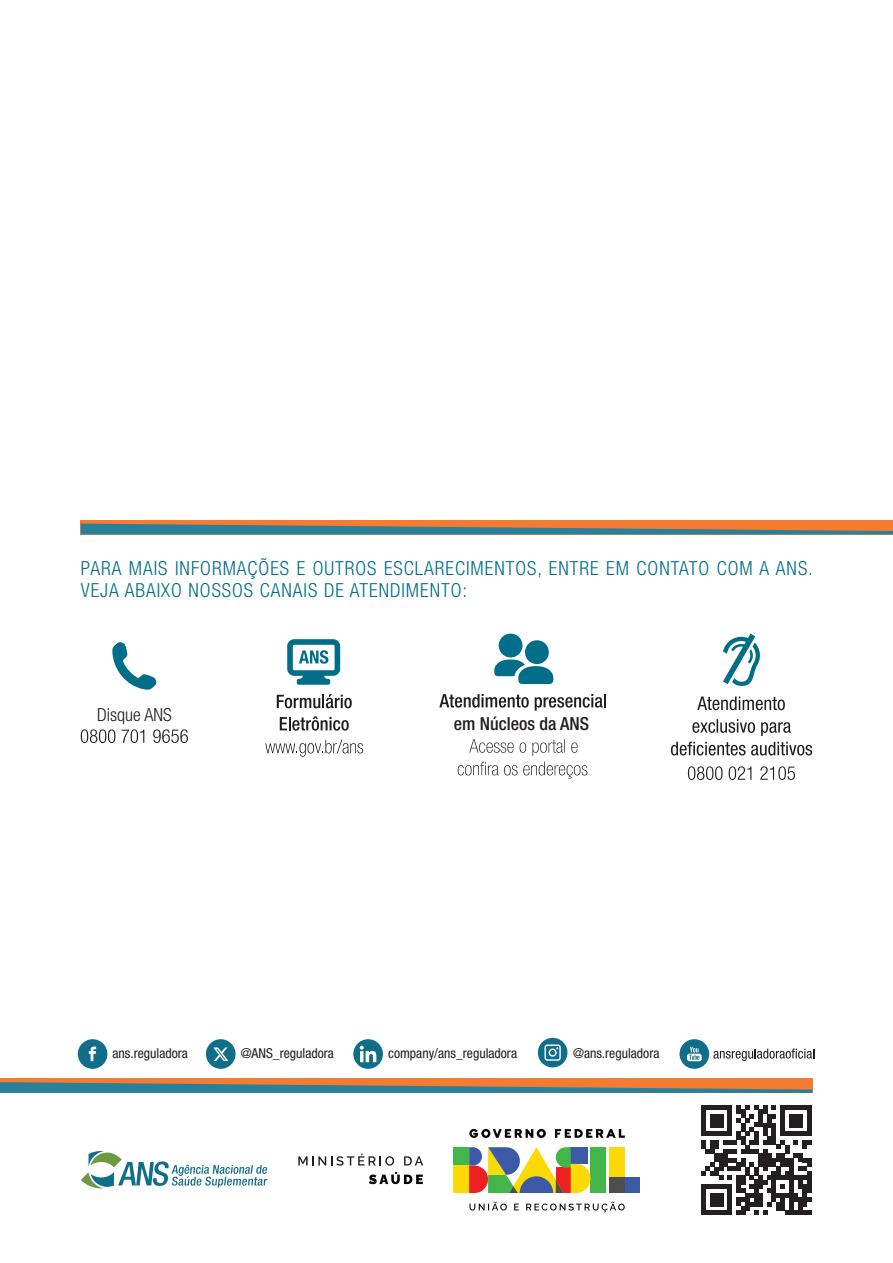
<style>
.page{position:relative;width:893px;height:1263px;background:#fff}
.page>*{position:absolute;margin:0;border:0;box-sizing:border-box;transform-origin:0 0}
.t1{font:300 condensed 19.35px/21.3px "Helvetica Neue LT Std";letter-spacing:.05em;color:#006d89}
.t2{font:500 condensed 18px "Helvetica Neue LT Std";color:#231f20}
.t3{font:300 condensed 18px "Helvetica Neue LT Std";color:#231f20}
.t4{font:condensed 13.65px "Helvetica Neue LT Std";color:#211d1f}
</style>
<div class="page">
<svg style="left:701px;top:1105px;width:110px;height:110px"></svg>
<div style="left:81px;top:520px;width:812px;height:14px;background:#f47b32"></div>
<svg style="left:81px;top:524px;width:812px;height:10px"></svg>
<div style="left:0;top:1078px;width:812px;height:15px;background:#f47b32"></div>
<svg style="left:0;top:1082px;width:812px;height:11px"></svg>
<svg style="left:469px;top:1201px;width:156px;height:11px"></svg>
<svg style="left:469px;top:1129px;width:156px;height:9px"></svg>
<div style="left:609px;top:1147px;width:16px;height:30px;background:#fbd905"></div>
<div style="left:625px;top:1177px;width:15px;height:16px;background:#3d5aa8"></div>
<div style="left:609px;top:1177px;width:16px;height:16px;background:#4d4e4d"></div>
<div style="left:590px;top:1147px;width:16px;height:46px;background:#43b649"></div>
<div style="left:453px;top:1147px;width:16px;height:18px;background:#43b649"></div>
<div style="left:453px;top:1165px;width:16px;height:28px;background:#fbd905"></div>
<svg style="left:469px;top:1147px;width:121px;height:46px"></svg>
<svg style="left:298px;top:1154px;width:96px;height:11px"></svg>
<svg style="left:404px;top:1156px;width:19px;height:9px"></svg>
<svg style="left:81px;top:1151px;width:186px;height:37px"></svg>
<svg style="left:369px;top:1172px;width:54px;height:12px"></svg>
<div style="left:525px;top:640px;width:24px;height:24px;background:#006d89;border-radius:50%"></div>
<div style="left:499px;top:634px;width:23px;height:23px;background:#006d89;border-radius:50%"></div>
<svg style="left:494px;top:659px;width:59px;height:25px"></svg>
<svg style="left:458px;top:762px;width:129px;height:17px"></svg>
<svg style="left:469px;top:739px;width:109px;height:17px"></svg>
<svg style="left:439px;top:694px;width:90px;height:14px"></svg>
<svg style="left:535px;top:694px;width:71px;height:17px"></svg>
<svg style="left:688px;top:766px;width:107px;height:14px"></svg>
<svg style="left:671px;top:742px;width:141px;height:13px"></svg>
<svg style="left:692px;top:719px;width:99px;height:17px"></svg>
<svg style="left:697px;top:696px;width:88px;height:14px"></svg>
<svg style="left:723px;top:634px;width:37px;height:52px"></svg>
<svg style="left:277px;top:694px;width:75px;height:14px"></svg>
<svg style="left:280px;top:716px;width:69px;height:15px"></svg>
<svg style="left:287px;top:639px;width:53px;height:46px"></svg>
<svg style="left:265px;top:740px;width:98px;height:17px"></svg>
<svg style="left:112px;top:642px;width:44px;height:48px"></svg>
<svg style="left:81px;top:729px;width:107px;height:14px"></svg>
<svg style="left:538px;top:1038px;width:29px;height:29px"></svg>
<svg style="left:679px;top:1039px;width:135px;height:30px"></svg>
<svg style="left:78px;top:1039px;width:29px;height:30px"></svg>
<svg style="left:353px;top:1039px;width:30px;height:30px"></svg>
<svg style="left:206px;top:1039px;width:30px;height:30px"></svg>
<p class="t1" style="left:81px;top:557px;width:734px">PARA MAIS INFORMAÇÕES E OUTROS ESCLARECIMENTOS, ENTRE EM CONTATO COM A ANS.<br>VEJA ABAIXO NOSSOS CANAIS DE ATENDIMENTO:</p>
<p class="t3" style="left:97px;top:704px;width:76px">Disque ANS</p>
<p class="t2" style="left:454px;top:713px;width:137px">em Núcleos da ANS</p>
<p class="t4" style="left:113px;top:1046px;width:77px">ans.reguladora</p>
<p class="t4" style="left:241px;top:1046px;width:95px">@ANS_reguladora</p>
<p class="t4" style="left:388px;top:1046px;width:130px">company/ans_reguladora</p>
<p class="t4" style="left:573px;top:1046px;width:88px">@ans.reguladora</p>
</div>
